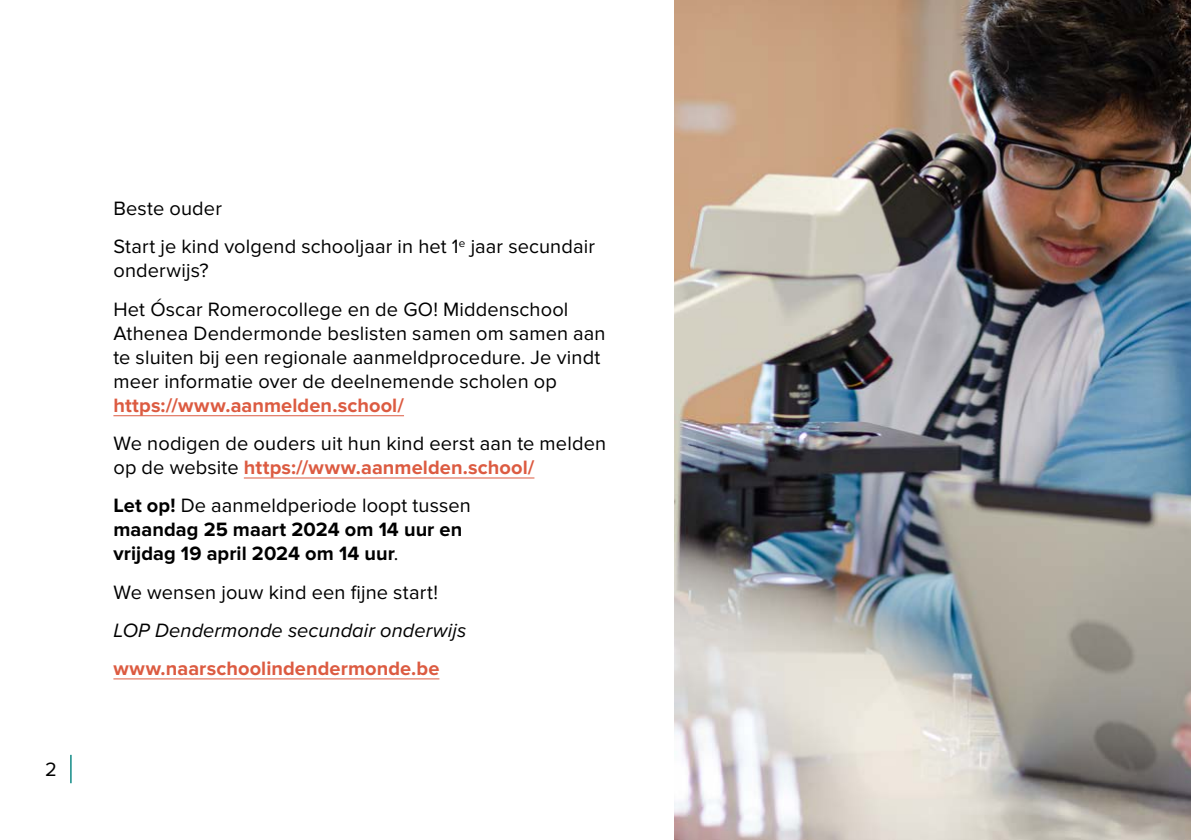
<style>
.page{position:relative;width:1191px;height:840px;background:#fff}
.page>*{position:absolute;margin:0;border:0;box-sizing:border-box;transform-origin:0 0}
.t1{font:20px/24px "Proxima Nova";letter-spacing:.005em;color:#000}
.t2{font:700 20px/24px "Proxima Nova";letter-spacing:.005em;color:#000}
.t3{font:700 20px "Proxima Nova";letter-spacing:.005em;color:#dc5b41}
.t4{font:italic 20px "Proxima Nova";letter-spacing:.005em;color:#000}
.s1{font-weight:700;color:#dc5b41}
.s2{font-weight:400}
</style>
<div class="page">
<hr style="left:113px;top:415px;width:291px;height:1px;background:#dc5b41">
<hr style="left:244px;top:477px;width:290px;height:1px;background:#dc5b41">
<hr style="left:113px;top:678px;width:326px;height:1px;background:#dc5b41">
<img style="left:675px;top:0;width:516px;height:839px">
<hr style="left:70px;top:754px;width:2px;height:28px;background:#20928e">
<p class="t1" style="left:45px;top:757px;width:13px">2</p>
<p class="t1" style="left:113px;top:189px;width:483px;line-height:38.2px">Beste ouder<br>Start je kind volgend schooljaar in het 1<sup>e</sup> jaar secundair</p>
<p class="t1" style="left:113px;top:252px;width:456px;line-height:38.2px">onderwijs?<br>Het Óscar Romerocollege en de GO! Middenschool</p>
<p class="t1" style="left:113px;top:321px;width:493px">Athenea Dendermonde beslisten samen om samen aan te sluiten bij een regionale aanmeldprocedure. Je vindt meer informatie over de deelnemende scholen op</p>
<p class="t3" style="left:113px;top:393px;width:292px">https://www.aanmelden.school/</p>
<p class="t1" style="left:113px;top:431px;width:494px">We nodigen de ouders uit hun kind eerst aan te melden op de website <span class="s1">https://www.aanmelden.school/</span></p>
<p class="t2" style="left:113px;top:493px;width:359px">Let op! <span class="s2">De aanmeldperiode loopt tussen </span>maandag 25 maart 2024 om 14 uur en vrijdag 19 april 2024 om 14 uur<span class="s2">.</span></p>
<p class="t1" style="left:113px;top:579px;width:326px">We wensen jouw kind een fijne start!</p>
<p class="t4" style="left:113px;top:614px;width:354px">LOP Dendermonde secundair onderwijs</p>
<p class="t3" style="left:113px;top:656px;width:327px">www.naarschoolindendermonde.be</p>
</div>
